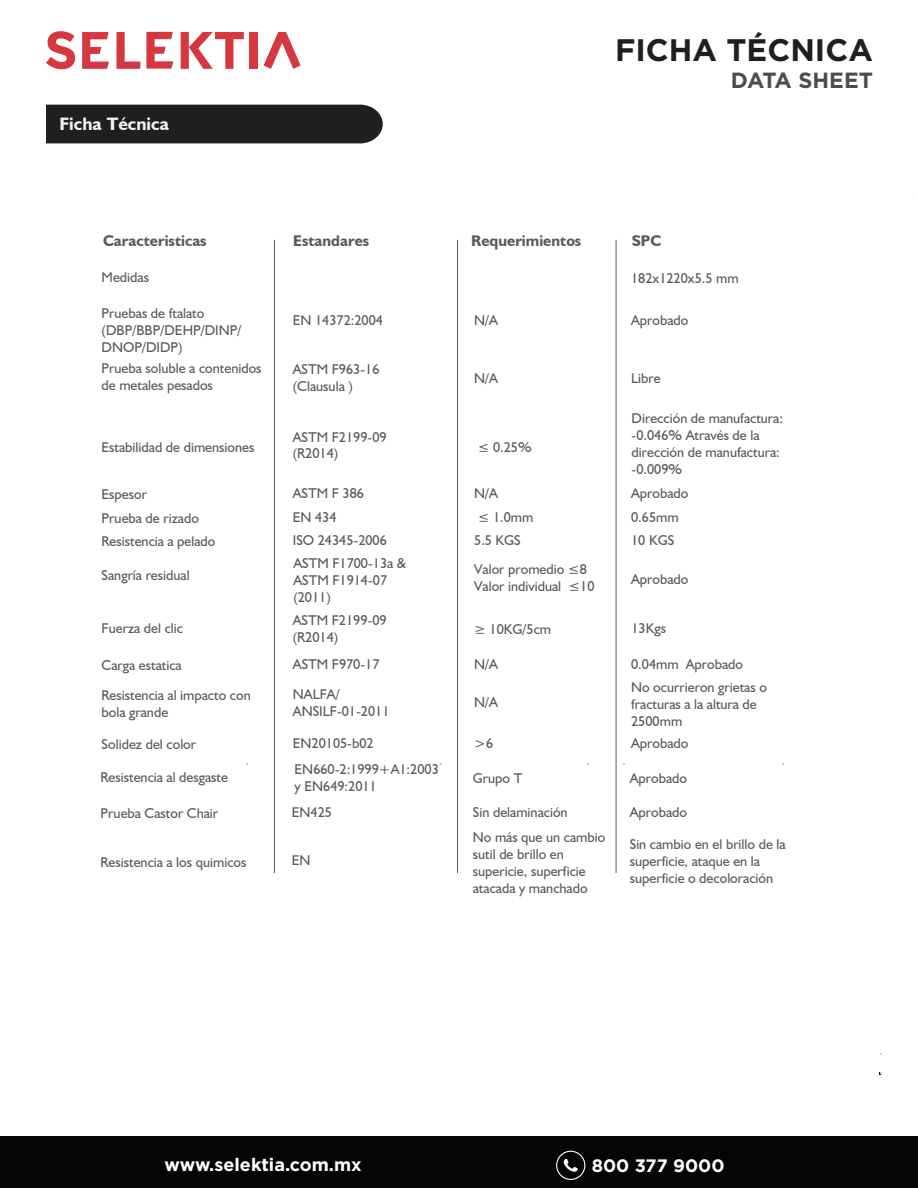
<style>
.page{position:relative;width:918px;height:1188px;background:#fff}
.page>*{position:absolute;margin:0;border:0;box-sizing:border-box;transform-origin:0 0}
.t1{font:700 31.05px "Gotham Pro";color:#211e1e}
.t2{font:700 21.9px "Gotham Pro";color:#4b4c4d}
.t3{font:700 18px "Gotham Pro";color:#fff}
.t4{font:700 18px "Humanist 521 BT";color:#f1f2f9}
.t5{font:700 15.45px "Humanist 521 BT";color:#595a5a}
.t6{font:14.1px/17px "Humanist 521 BT";color:#595a5a}
</style>
<div class="page">
<svg style="left:264px;top:32px;width:37px;height:37px"></svg>
<div style="left:250px;top:32px;width:8px;height:37px;background:#d5383f"></div>
<svg style="left:181px;top:32px;width:63px;height:37px"></svg>
<svg style="left:116px;top:32px;width:24px;height:37px"></svg>
<svg style="left:82px;top:32px;width:27px;height:37px"></svg>
<svg style="left:46px;top:31px;width:29px;height:38px"></svg>
<svg style="left:146px;top:32px;width:27px;height:37px"></svg>
<div style="left:46px;top:105px;width:337px;height:38px;background:#211e1e"></div>
<div style="left:0;top:1136px;width:918px;height:52px;background:#050504"></div>
<svg style="left:556px;top:1151px;width:29px;height:29px"></svg>
<hr style="left:274px;top:240px;width:1px;height:633px;background:#595a5a">
<hr style="left:457px;top:240px;width:1px;height:633px;background:#595a5a">
<hr style="left:616px;top:240px;width:1px;height:633px;background:#595a5a">
<h1 class="t1" style="left:615px;top:32px;width:259px">FICHA TÉCNICA</h1>
<p class="t4" style="left:59px;top:112px;width:111px">Ficha Técnica</p>
<p class="t5" style="left:103px;top:231px;width:105px">Caracteristicas</p>
<p class="t5" style="left:293px;top:231px;width:78px">Estandares</p>
<p class="t5" style="left:471px;top:231px;width:112px">Requerimientos</p>
<p class="t5" style="left:632px;top:231px;width:31px">SPC</p>
<h2 class="t2" style="left:731px;top:68px;width:144px">DATA SHEET</h2>
<p class="t6" style="left:102px;top:268px;width:49px">Medidas</p>
<p class="t6" style="left:102px;top:304px;width:141px">Pruebas de ftalato (DBP/BBP/DEHP/DINP/<br>DNOP/DIDP)</p>
<p class="t6" style="left:293px;top:312px;width:92px">EN 14372:2004</p>
<p class="t6" style="left:474px;top:312px;width:25px">N/A</p>
<p class="t6" style="left:102px;top:360px;width:162px">Prueba soluble a contenidos de metales pesados</p>
<p class="t6" style="left:293px;top:361px;width:88px">ASTM F963-16 (Clausula )</p>
<p class="t6" style="left:474px;top:370px;width:25px">N/A</p>
<p class="t6" style="left:102px;top:438px;width:154px">Estabilidad de dimensiones</p>
<p class="t6" style="left:293px;top:428px;width:95px">ASTM F2199-09 (R2014)</p>
<p class="t6" style="left:478px;top:439px;width:55px">≤ 0.25%</p>
<p class="t6" style="left:102px;top:486px;width:47px">Espesor</p>
<p class="t6" style="left:293px;top:485px;width:73px">ASTM F 386</p>
<p class="t6" style="left:474px;top:485px;width:25px">N/A</p>
<p class="t6" style="left:102px;top:509px;width:99px">Prueba de rizado</p>
<p class="t6" style="left:293px;top:508px;width:45px">EN 434</p>
<p class="t6" style="left:478px;top:508px;width:57px">≤ 1.0mm</p>
<p class="t6" style="left:102px;top:532px;width:115px">Resistencia a pelado</p>
<p class="t6" style="left:293px;top:531px;width:96px">ISO 24345-2006</p>
<p class="t6" style="left:474px;top:531px;width:48px">5.5 KGS</p>
<p class="t6" style="left:102px;top:566px;width:90px">Sangría residual</p>
<p class="t6" style="left:293px;top:555px;width:114px">ASTM F1700-13a &amp;<br>ASTM F1914-07 (2011)</p>
<p class="t6" style="left:474px;top:560px;width:122px">Valor promedio ≤8<br>Valor individual ≤10</p>
<p class="t6" style="left:102px;top:620px;width:83px">Fuerza del clic</p>
<p class="t6" style="left:293px;top:612px;width:95px">ASTM F2199-09 (R2014)</p>
<p class="t6" style="left:474px;top:620px;width:78px">≥ 10KG/5cm</p>
<p class="t6" style="left:102px;top:656px;width:82px">Carga estatica</p>
<p class="t6" style="left:293px;top:655px;width:88px">ASTM F970-17</p>
<p class="t6" style="left:474px;top:655px;width:25px">N/A</p>
<p class="t6" style="left:102px;top:686px;width:151px">Resistencia al impacto con bola grande</p>
<p class="t6" style="left:293px;top:686px;width:98px">NALFA/<br>ANSILF-01-2011</p>
<p class="t6" style="left:474px;top:694px;width:25px">N/A</p>
<p class="t6" style="left:102px;top:736px;width:96px">Solidez del color</p>
<p class="t6" style="left:293px;top:735px;width:82px">EN20105-b02</p>
<p class="t6" style="left:474px;top:735px;width:20px">&gt;6</p>
<p class="t6" style="left:101px;top:769px;width:129px">Resistencia al desgaste</p>
<p class="t6" style="left:295px;top:761px;width:146px">EN660-2:1999+A1:2003 y EN649:2011</p>
<p class="t6" style="left:473px;top:769px;width:51px">Grupo T</p>
<p class="t6" style="left:101px;top:804px;width:119px">Prueba Castor Chair</p>
<p class="t6" style="left:292px;top:803px;width:42px">EN425</p>
<p class="t6" style="left:473px;top:803px;width:96px">Sin delaminación</p>
<p class="t6" style="left:101px;top:853px;width:147px">Resistencia a los quimicos</p>
<p class="t6" style="left:292px;top:852px;width:20px">EN</p>
<p class="t6" style="left:473px;top:828px;width:134px">No más que un cambio sutil de brillo en supericie, superficie atacada y manchado</p>
<p class="t6" style="left:631px;top:269px;width:109px">182x1220x5.5 mm</p>
<p class="t6" style="left:631px;top:312px;width:59px">Aprobado</p>
<p class="t6" style="left:631px;top:370px;width:31px">Libre</p>
<p class="t6" style="left:632px;top:410px;width:153px">Dirección de manufactura: -0.046% Através de la dirección de manufactura: -0.009%</p>
<p class="t6" style="left:631px;top:482px;width:59px;line-height:23.2px">Aprobado<br>0.65mm<br>10 KGS</p>
<p class="t6" style="left:631px;top:571px;width:59px">Aprobado</p>
<p class="t6" style="left:632px;top:620px;width:36px">13Kgs</p>
<p class="t6" style="left:631px;top:653px;width:137px;line-height:22.6px">0.04mm Aprobado<br>No ocurrieron grietas o</p>
<p class="t6" style="left:631px;top:695px;width:127px">fracturas a la altura de<br>2500mm</p>
<p class="t6" style="left:631px;top:735px;width:59px">Aprobado</p>
<p class="t6" style="left:630px;top:769px;width:59px">Aprobado</p>
<p class="t6" style="left:630px;top:803px;width:59px">Aprobado</p>
<p class="t6" style="left:630px;top:836px;width:157px">Sin cambio en el brillo de la superficie, ataque en la superficie o decoloración</p>
<p class="t3" style="left:164px;top:1155px;width:199px">www.selektia.com.mx</p>
<p class="t3" style="left:592px;top:1155px;width:134px">800 377 9000</p>
</div>
